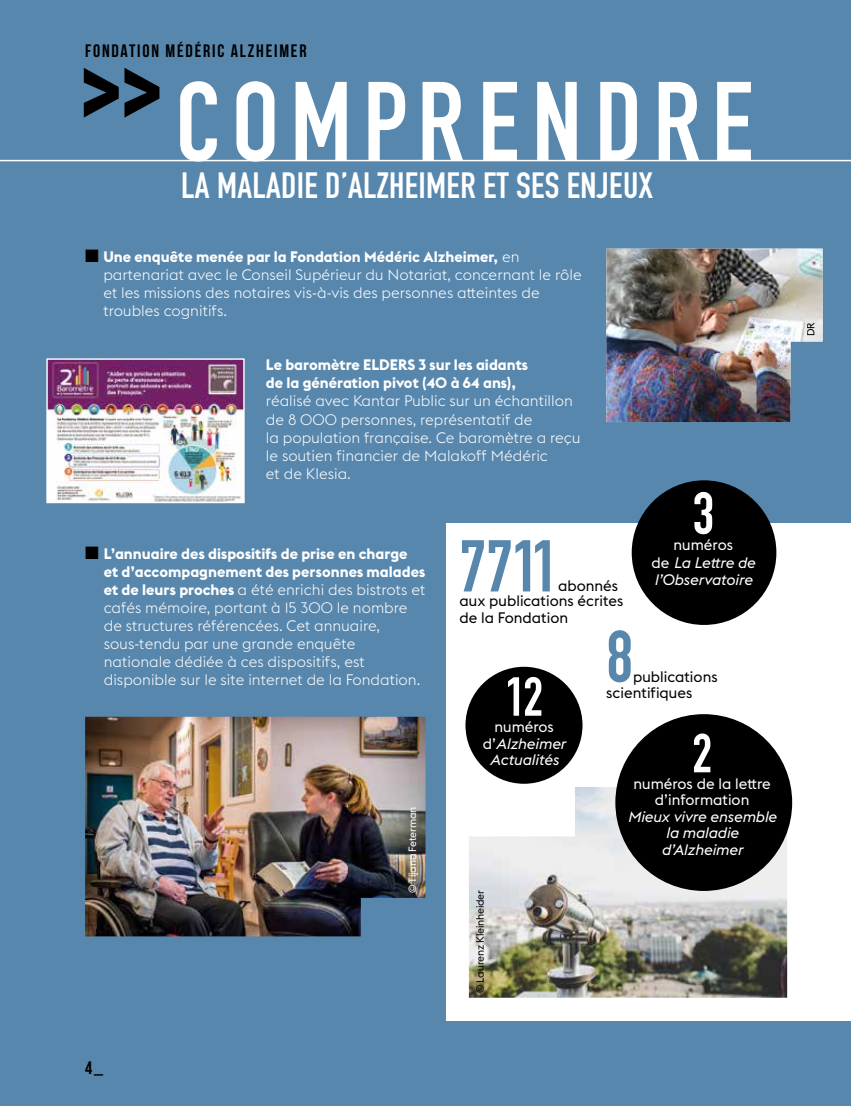
<style>
.page{position:relative;width:851px;height:1106px;background:#fff}
.page>*{position:absolute;margin:0;border:0;box-sizing:border-box;transform-origin:0 0}
.t1{font:700 111px "DIN Condensed";letter-spacing:.1em;color:#fff}
.t2{font:700 72px "DIN Condensed";color:#5887ad}
.t3{font:700 58.5px "DIN Condensed";color:#fff}
.t4{font:700 54px "DIN Condensed";color:#fff}
.t5{font:700 36px "DIN Condensed";letter-spacing:.01em;color:#fff}
.t6{font:18px "Bebas Neue";letter-spacing:.1em;color:#000}
.t7{font:300 15px/18px "Euclid Flex";color:#fff}
.t8{font:italic 15px/16.5px "Euclid Flex";color:#fff;text-align:center}
.t9{font:15px/15px "Euclid Flex";color:#000}
.t10{font:700 15px/18px "Euclid Flex";color:#fff}
.t11{font:15px/16.5px "Euclid Flex";color:#fff;text-align:center}
.t12{font:10.5px "Euclid Flex";letter-spacing:-.02em;color:#000}
.t13{font:10.5px "Euclid Flex";letter-spacing:-.02em;color:#fff}
.s1{color:#000}
.s2{font-weight:700}
.s3{font-style:normal}
</style>
<div class="page">
<div style="left:0;top:0;width:850px;height:1106px;background:#5887ad"></div>
<div style="left:446px;top:523px;width:404px;height:497px;background:#fff"></div>
<hr style="left:0;top:160px;width:850px;height:1px;background:#fff">
<img style="left:85px;top:716px;width:340px;height:220px">
<img style="left:48px;top:360px;width:194px;height:141px">
<div style="left:46px;top:358px;width:198px;height:145px;border:1px solid #fff"></div>
<img style="left:606px;top:249px;width:216px;height:173px">
<img style="left:469px;top:787px;width:318px;height:210px">
<div style="left:465px;top:666px;width:117px;height:117px;background:#000;border-radius:50%"></div>
<div style="left:615px;top:714px;width:177px;height:177px;background:#000;border-radius:50%"></div>
<div style="left:631px;top:480px;width:145px;height:145px;background:#000;border-radius:50%"></div>
<p class="t6" style="left:85px;top:41px;width:223px">FONDATION MÉDÉRIC ALZHEIMER</p>
<h1 class="t1" style="left:77px;top:47px;width:677px"><sup>»</sup>COMPRENDRE</h1>
<h3 class="t5" style="left:181px;top:161px;width:473px">LA MALADIE D’ALZHEIMER ET SES ENJEUX</h3>
<p class="t7" style="left:103px;top:248px;width:480px;text-indent:-18px"><span class="s1">■</span> <span class="s2">Une enquête menée par la Fondation Médéric Alzheimer,</span> en partenariat avec le Conseil Supérieur du Notariat, concernant le rôle et les missions des notaires vis-à-vis des personnes atteintes de troubles cognitifs.</p>
<p class="t10" style="left:266px;top:356px;width:264px">Le baromètre ELDERS 3 sur les aidants de la génération pivot (40 à 64 ans),</p>
<p class="t7" style="left:266px;top:392px;width:316px">réalisé avec Kantar Public sur un échantillon de 8 000 personnes, représentatif de<br>la population française. Ce baromètre a reçu le soutien financier de Malakoff Médéric<br>et de Klesia.</p>
<h3 class="t3" style="left:692px;top:474px;width:23px">3</h3>
<p class="t8" style="left:651px;top:536px;width:105px;line-height:17.9px"><span class="s3">numéros<br>de</span> La Lettre de</p>
<p class="t8" style="left:654px;top:571px;width:99px">l’Observatoire</p>
<p class="t7" style="left:104px;top:545px;width:323px;text-indent:-19px"><span class="s1">■</span> <span class="s2">L’annuaire des dispositifs de prise en charge et d’accompagnement des personnes malades et de leurs proches</span> a été enrichi des bistrots et cafés mémoire, portant à 15 300 le nombre de structures référencées. Cet annuaire, sous-tendu par une grande enquête nationale dédiée à ces dispositifs, est disponible sur le site internet de la Fondation.</p>
<h2 class="t2" style="left:459px;top:518px;width:100px">7711</h2>
<p class="t9" style="left:459px;top:579px;width:165px;text-indent:98px">abonnés aux publications écrites</p>
<p class="t9" style="left:459px;top:610px;width:110px">de la Fondation</p>
<h2 class="t2" style="left:606px;top:608px;width:28px">8</h2>
<p class="t9" style="left:606px;top:668px;width:113px;line-height:16.5px;text-indent:27px">publications scientifiques</p>
<h3 class="t4" style="left:505px;top:660px;width:40px">12</h3>
<p class="t8" style="left:482px;top:718px;width:84px"><span class="s3">numéros d’</span>Alzheimer<br>Actualités</p>
<h3 class="t4" style="left:692px;top:717px;width:22px">2</h3>
<p class="t11" style="left:633px;top:775px;width:139px">numéros de la lettre d’information</p>
<p class="t8" style="left:627px;top:808px;width:150px">Mieux vivre ensemble la maladie d’Alzheimer</p>
<p class="t13" style="left:406px;top:893px;width:88px;rotate:-90deg">© Tijana Feterman</p>
<p class="t12" style="left:474px;top:993px;width:105px;rotate:-90deg">© Laurenz Kleinheider</p>
<p class="t6" style="left:85px;top:1057px;width:19px">4_</p>
<p class="t12" style="left:804px;top:336px;width:15px;rotate:-90deg">DR</p>
</div>
